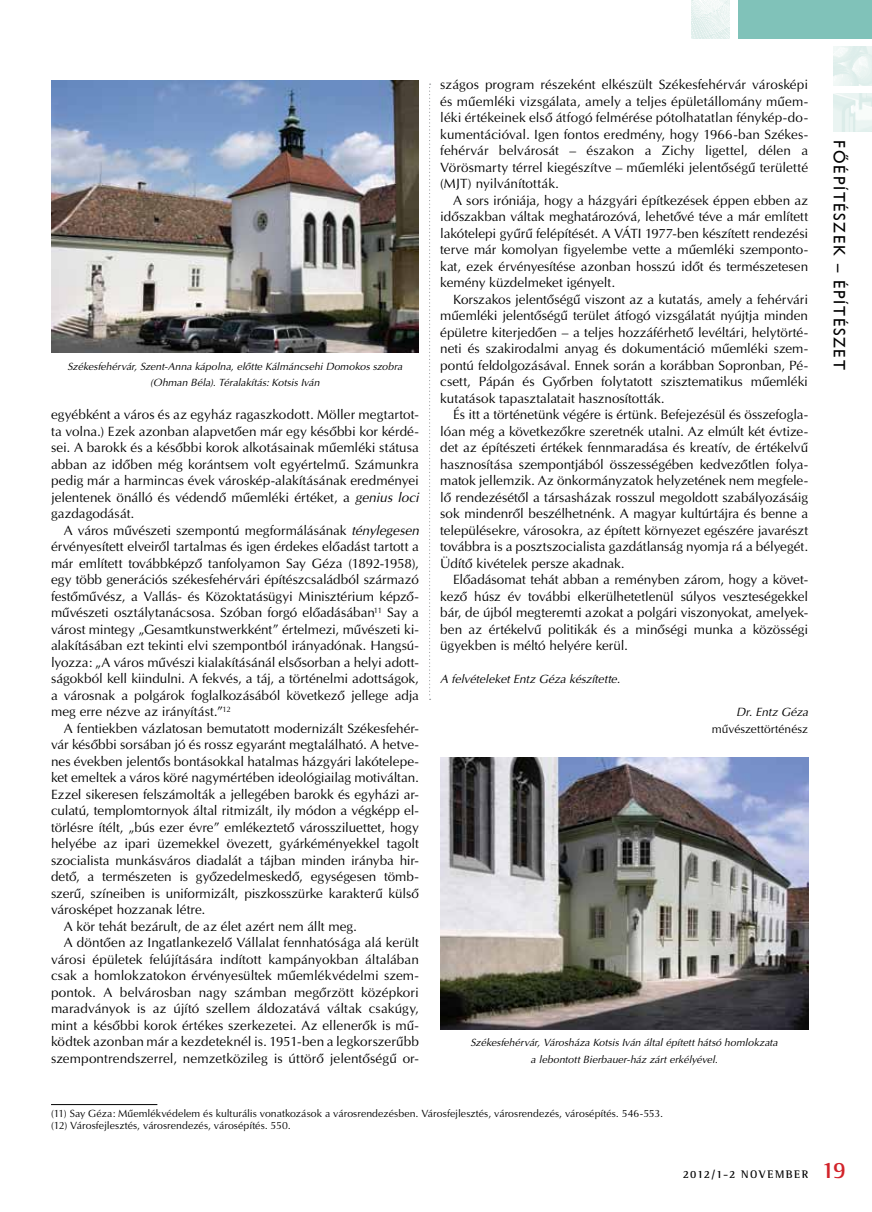
<style>
.page{position:relative;width:872px;height:1212px;background:#fff}
.page>*{position:absolute;margin:0;border:0;box-sizing:border-box;transform-origin:0 0}
.t1{font:16.5px "Gill Sans";letter-spacing:.105em;color:#000}
.t2{font:13.5px/16.5px "Optima HU";color:#000;text-align:justify}
.t3{font:italic 12px "Optima HU";letter-spacing:-.005em;color:#000}
.t4{font:12px "Optima HU";color:#000}
.t5{font:11.25px "Rotis Sem Ser Bol H";letter-spacing:.145em;color:#000}
.t6{font:italic 10.5px/16.5px "Optima HU";color:#000;text-align:center}
.t7{font:10.5px/12px "Optima HU";letter-spacing:.005em;color:#000}
.s1{font-style:italic}
.s2{font-size:24px;color:#d2232a}
</style>
<div class="page">
<img style="left:833px;top:94px;width:39px;height:38px">
<img style="left:833px;top:47px;width:39px;height:38px">
<img style="left:691px;top:0;width:38px;height:38px">
<div style="left:738px;top:0;width:134px;height:38px;background:#80c2b9"></div>
<svg style="left:429px;top:84px;width:1px;height:616px"></svg>
<hr style="left:51px;top:1104px;width:106px;height:1px;background:#000">
<img style="left:51px;top:81px;width:368px;height:272px">
<img style="left:440px;top:758px;width:368px;height:272px">
<p class="t6" style="left:68px;top:358px;width:336px">Székesfehérvár, Szent-Anna kápolna, elôtte Kálmáncsehi Domokos szobra (Ohman Béla). Téralakítás: Kotsis Iván</p>
<p class="t2" style="left:51px;top:407px;width:369px">egyébként a város és az egyház ragaszkodott. Möller megtartot&shy;ta volna.) Ezek azonban alapvetôen már egy késôbbi kor kérdé&shy;sei. A barokk és a késôbbi korok alkotásainak mûemléki státusa abban az idôben még korántsem volt egyértelmû. Számunkra pedig már a harmincas évek városkép-alakításának eredményei jelentenek önálló és védendô mûemléki értéket, a <span class="s1">genius loci </span>gazdagodását.</p>
<p class="t2" style="left:51px;top:522px;width:369px;text-indent:13px">A város mûvészeti szempontú megformálásának <span class="s1">ténylegesen </span>érvényesített elveirôl tartalmas és igen érdekes elôadást tartott a már említett továbbképzô tanfolyamon Say Géza (1892-1958), egy több generációs székesfehérvári építészcsaládból származó festômûvész, a Vallás- és Közoktatásügyi Minisztérium képzô&shy;mûvészeti osztálytanácsosa. Szóban forgó elôadásában<sup>11</sup> Say a várost mintegy „Gesamtkunstwerkként” értelmezi, mûvészeti ki&shy;alakításában ezt tekinti elvi szempontból irányadónak. Hangsú&shy;lyozza: „A város mûvészi kialakításánál elsôsorban a helyi adott&shy;ságokból kell kiindulni. A fekvés, a táj, a történelmi adottságok, a városnak a polgárok foglalkozásából következô jellege adja meg erre nézve az irányítást.”<sup>12</sup></p>
<p class="t2" style="left:64px;top:720px;width:357px">A fentiekben vázlatosan bemutatott modernizált Székesfehér-</p>
<p class="t2" style="left:51px;top:736px;width:369px">vár késôbbi sorsában jó és rossz egyaránt megtalálható. A hetve-</p>
<p class="t2" style="left:51px;top:753px;width:369px">nes években jelentôs bontásokkal hatalmas házgyári lakótelepe-</p>
<p class="t2" style="left:51px;top:769px;width:369px">ket emeltek a város köré nagymértében ideológiailag motiváltan.</p>
<p class="t2" style="left:51px;top:786px;width:369px">Ezzel sikeresen felszámolták a jellegében barokk és egyházi ar-</p>
<p class="t2" style="left:51px;top:802px;width:369px">culatú, templomtornyok által ritmizált, ily módon a végképp el-</p>
<p class="t2" style="left:51px;top:819px;width:369px">törlésre ítélt, „bús ezer évre” emlékeztetô várossziluettet, hogy</p>
<p class="t2" style="left:51px;top:835px;width:369px">helyébe az ipari üzemekkel övezett, gyárkéményekkel tagolt</p>
<p class="t2" style="left:51px;top:852px;width:368px">szocialista munkásváros diadalát a tájban minden irányba hir-</p>
<p class="t2" style="left:51px;top:868px;width:368px">detô, a természeten is gyôzedelmeskedô, egységesen tömb-</p>
<p class="t2" style="left:51px;top:885px;width:369px">szerû, színeiben is uniformizált, piszkosszürke karakterû külsô</p>
<p class="t2" style="left:51px;top:901px;width:156px">városképet hozzanak létre.</p>
<p class="t2" style="left:64px;top:918px;width:295px">A kör tehát bezárult, de az élet azért nem állt meg.</p>
<p class="t2" style="left:64px;top:934px;width:357px">A döntôen az Ingatlankezelô Vállalat fennhatósága alá került</p>
<p class="t2" style="left:51px;top:951px;width:369px">városi épületek felújítására indított kampányokban általában</p>
<p class="t2" style="left:51px;top:967px;width:369px">csak a homlokzatokon érvényesültek mûemlékvédelmi szem-</p>
<p class="t2" style="left:51px;top:984px;width:369px">pontok. A belvárosban nagy számban megôrzött középkori</p>
<p class="t2" style="left:51px;top:1000px;width:369px">maradványok is az újító szellem áldozatává váltak csakúgy,</p>
<p class="t2" style="left:51px;top:1017px;width:368px">mint a késôbbi korok értékes szerkezetei. Az ellenerôk is mû-</p>
<p class="t2" style="left:51px;top:1033px;width:369px">ködtek azonban már a kezdeteknél is. 1951-ben a legkorszerûbb</p>
<p class="t2" style="left:51px;top:1050px;width:369px">szempontrendszerrel, nemzetközileg is úttörô jelentôségû or-</p>
<p class="t2" style="left:440px;top:76px;width:369px">szágos program részeként elkészült Székesfehérvár városképi és mûemléki vizsgálata, amely a teljes épületállomány mûem&shy;léki értékeinek elsô átfogó felmérése pótolhatatlan fénykép-do&shy;kumentációval. Igen fontos eredmény, hogy 1966-ban Székes&shy;fehérvár belvárosát – északon a Zichy ligettel, délen a Vörösmarty térrel kiegészítve – mûemléki jelentôségû területté (MJT) nyilvánították.</p>
<p class="t2" style="left:440px;top:192px;width:369px;text-indent:13px">A sors iróniája, hogy a házgyári építkezések éppen ebben az idôszakban váltak meghatározóvá, lehetôvé téve a már említett lakótelepi gyûrû felépítését. A VÁTI 1977-ben készített rendezési terve már komolyan figyelembe vette a mûemléki szemponto&shy;kat, ezek érvényesítése azonban hosszú idôt és természetesen kemény küzdelmeket igényelt.</p>
<p class="t2" style="left:440px;top:291px;width:369px;text-indent:13px">Korszakos jelentôségû viszont az a kutatás, amely a fehérvári mûemléki jelentôségû terület átfogó vizsgálatát nyújtja minden épületre kiterjedôen – a teljes hozzáférhetô levéltári, helytörté&shy;neti és szakirodalmi anyag és dokumentáció mûemléki szem&shy;pontú feldolgozásával. Ennek során a korábban Sopronban, Pé&shy;csett, Pápán és Gyôrben folytatott szisztematikus mûemléki kutatások tapasztalatait hasznosították.</p>
<p class="t2" style="left:440px;top:406px;width:369px;text-indent:13px">És itt a történetünk végére is értünk. Befejezésül és összefogla&shy;lóan még a következôkre szeretnék utalni. Az elmúlt két évtize&shy;det az építészeti értékek fennmaradása és kreatív, de értékelvû hasznosítása szempontjából összességében kedvezôtlen folya&shy;matok jellemzik. Az önkormányzatok helyzetének nem megfele&shy;lô rendezésétôl a társasházak rosszul megoldott szabályozásáig sok mindenrôl beszélhetnénk. A magyar kultúrtájra és benne a településekre, városokra, az épített környezet egészére javarészt továbbra is a posztszocialista gazdátlanság nyomja rá a bélyegét.<br>Üdítô kivételek persze akadnak.</p>
<p class="t2" style="left:440px;top:571px;width:369px;text-indent:13px">Elôadásomat tehát abban a reményben zárom, hogy a követ&shy;kezô húsz év további elkerülhetetlenül súlyos veszteségekkel bár, de újból megteremti azokat a polgári viszonyokat, amelyek&shy;ben az értékelvû politikák és a minôségi munka a közösségi ügyekben is méltó helyére kerül.</p>
<p class="t3" style="left:440px;top:672px;width:181px">A felvételeket Entz Géza készítette.</p>
<p class="t3" style="left:736px;top:705px;width:73px">Dr. Entz Géza</p>
<p class="t4" style="left:712px;top:722px;width:98px">mûvészettörténész</p>
<p class="t6" style="left:470px;top:1035px;width:309px">Székesfehérvár, Városháza Kotsis Iván által épített hátsó homlokzata a lebontott Bierbauer-ház zárt erkélyével.</p>
<p class="t7" style="left:51px;top:1107px;width:613px">(11) Say Géza: Mûemlékvédelem és kulturális vonatkozások a városrendezésben. Városfejlesztés, városrendezés, városépítés. 546-553. (12) Városfejlesztés, városrendezés, városépítés. 550.</p>
<p class="t1" style="left:849px;top:140px;width:230px;rotate:90deg">FŐÉPÍTÉSZEK – ÉPÍTÉSZET</p>
<p class="t5" style="left:682px;top:1168px;width:165px">2012/1-2 NOVEMBER <span class="s2">19</span></p>
</div>
